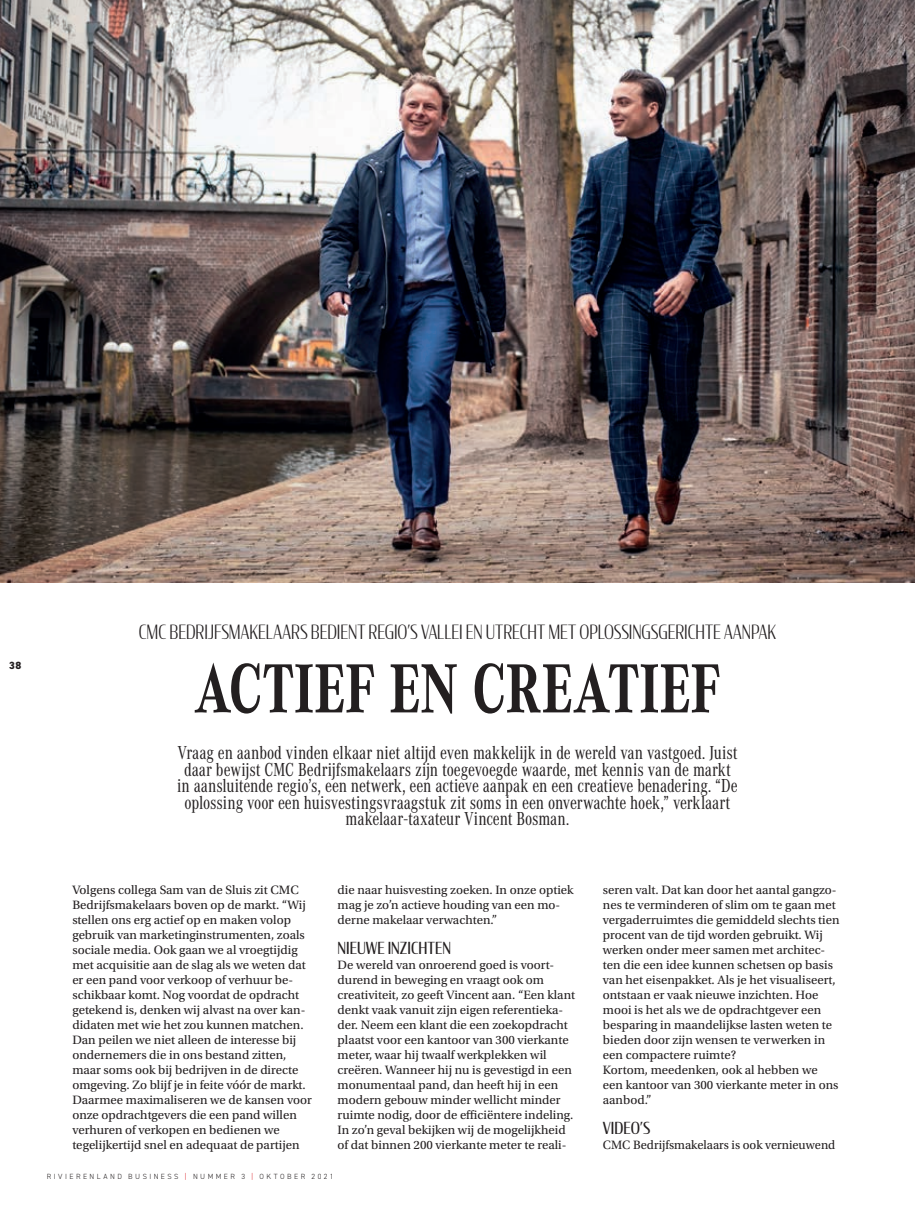
<style>
.page{position:relative;width:915px;height:1212px;background:#fff}
.page>*{position:absolute;margin:0;border:0;box-sizing:border-box;transform-origin:0 0}
.t1{font:700 72px "Corporate A Cond Pro";letter-spacing:-.015em;color:#231f20;scale:.95 1}
.t2{font:19.5px/16.5px "Corporate A Cond Pro";letter-spacing:-.005em;color:#231f20;text-align:center;scale:.95 1}
.t3{font:300 19.5px "Condor Cond";letter-spacing:-.005em;color:#231f20;scale:.95 1}
.t4{font:16.5px "Condor Cond";color:#231f20}
.t5{font:12.75px/15px "Utopia Std";color:#231f20}
.t6{font:800 10.5px "DIN2014";color:#231f20}
.t7{font:300 7.5px "DIN2014";letter-spacing:.325em;color:#231f20}
.s1{color:#d81c23}
</style>
<div class="page">
<img style="left:0;top:0;width:914px;height:583px">
<p class="t6" style="left:9px;top:658px;width:14px">38</p>
<h2 class="t3" style="left:139px;top:620px;width:672px">CMC BEDRIJFSMAKELAARS BEDIENT REGIO’S VALLEI EN UTRECHT MET OPLOSSINGSGERICHTE AANPAK</h2>
<h1 class="t1" style="left:194px;top:639px;width:555px">ACTIEF EN CREATIEF</h1>
<p class="t2" style="left:177px;top:744px;width:591px">Vraag en aanbod vinden elkaar niet altijd even makkelijk in de wereld van vastgoed. Juist daar bewijst CMC Bedrijfsmakelaars zijn toegevoegde waarde, met kennis van de markt in aansluitende regio’s, een netwerk, een actieve aanpak en een creatieve benadering. “De oplossing voor een huisvestingsvraagstuk zit soms in een onverwachte hoek,” verklaart makelaar-taxateur Vincent Bosman.</p>
<p class="t5" style="left:72px;top:883px;width:241px">Volgens collega Sam van de Sluis zit CMC Bedrijfsmakelaars boven op de markt. “Wij stellen ons erg actief op en maken volop gebruik van marketinginstrumenten, zoals sociale media. Ook gaan we al vroegtijdig met acquisitie aan de slag als we weten dat er een pand voor verkoop of verhuur be&shy;schikbaar komt. Nog voordat de opdracht getekend is, denken wij alvast na over kan&shy;didaten met wie het zou kunnen matchen.<br>Dan peilen we niet alleen de interesse bij ondernemers die in ons bestand zitten, maar soms ook bij bedrijven in de directe omgeving. Zo blijf je in feite vóór de markt.<br>Daarmee maximaliseren we de kansen voor onze opdrachtgevers die een pand willen verhuren of verkopen en bedienen we tegelijkertijd snel en adequaat de partijen</p>
<p class="t5" style="left:337px;top:883px;width:237px">die naar huisvesting zoeken. In onze optiek mag je zo’n actieve houding van een mo&shy;derne makelaar verwachten.”</p>
<p class="t4" style="left:337px;top:938px;width:115px">NIEUWE INZICHTEN</p>
<p class="t5" style="left:337px;top:958px;width:239px">De wereld van onroerend goed is voort&shy;durend in beweging en vraagt ook om creativiteit, zo geeft Vincent aan. “Een klant denkt vaak vanuit zijn eigen referentieka&shy;der. Neem een klant die een zoekopdracht plaatst voor een kantoor van 300 vierkante meter, waar hij twaalf werkplekken wil creëren. Wanneer hij nu is gevestigd in een monumentaal pand, dan heeft hij in een modern gebouw minder wellicht minder ruimte nodig, door de efficiëntere indeling.<br>In zo’n geval bekijken wij de mogelijkheid of dat binnen 200 vierkante meter te reali-</p>
<p class="t7" style="left:47px;top:1172px;width:288px">RIVIERENLAND BUSINESS <span class="s1">|</span> NUMMER 3 <span class="s1">|</span> OKTOBER 2021</p>
<p class="t5" style="left:602px;top:883px;width:238px">seren valt. Dat kan door het aantal gangzo&shy;nes te verminderen of slim om te gaan met vergaderruimtes die gemiddeld slechts tien procent van de tijd worden gebruikt. Wij werken onder meer samen met architec&shy;ten die een idee kunnen schetsen op basis van het eisenpakket. Als je het visualiseert, ontstaan er vaak nieuwe inzichten. Hoe mooi is het als we de opdrachtgever een besparing in maandelijkse lasten weten te bieden door zijn wensen te verwerken in een compactere ruimte?<br>Kortom, meedenken, ook al hebben we een kantoor van 300 vierkante meter in ons aanbod.”</p>
<p class="t4" style="left:602px;top:1118px;width:49px">VIDEO’S</p>
<p class="t5" style="left:602px;top:1138px;width:234px">CMC Bedrijfsmakelaars is ook vernieuwend</p>
</div>
